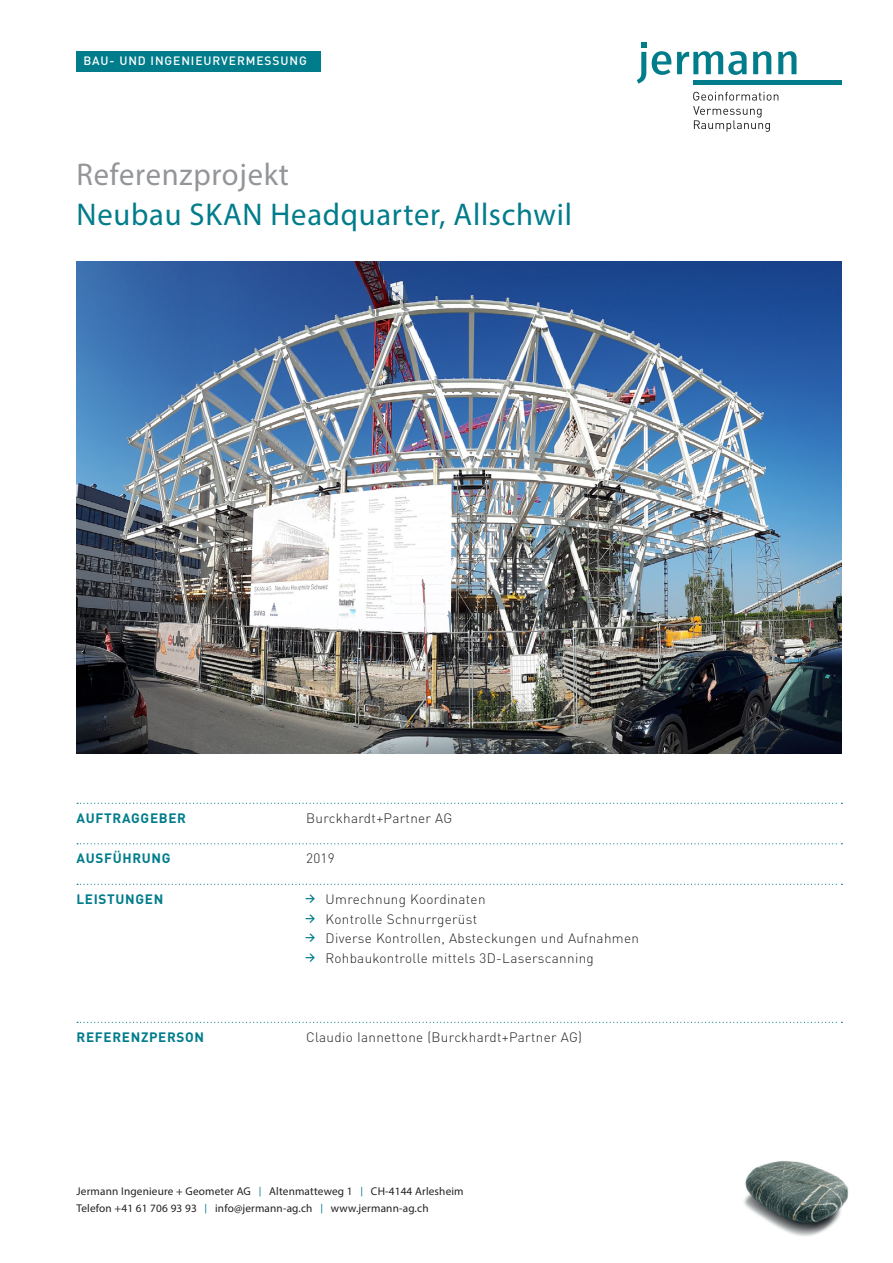
<style>
.page{position:relative;width:893px;height:1263px;background:#fff}
.page>*{position:absolute;margin:0;border:0;box-sizing:border-box;transform-origin:0 0}
.t1{font:31.5px "Myriad Pro";letter-spacing:.025em;color:#007c8b}
.t2{font:31.5px "Myriad Pro";letter-spacing:.025em;color:#939598}
.t3{font:300 13.5px/19.5px "DIN Pro";letter-spacing:.025em;color:#231f20}
.t4{font:700 13.5px "DIN Pro";letter-spacing:.05em;color:#007c8b}
.t5{font:500 12px "DIN Pro";letter-spacing:.075em;color:#fff}
.t6{font:11.25px "Myriad Pro";letter-spacing:.015em;color:#231f20}
.s1{font-size:9.6px;color:#007c8b}
</style>
<div class="page">
<svg style="left:77px;top:803px;width:765px;height:1px"></svg>
<svg style="left:77px;top:843px;width:765px;height:1px"></svg>
<svg style="left:77px;top:884px;width:765px;height:1px"></svg>
<svg style="left:77px;top:1022px;width:765px;height:1px"></svg>
<svg style="left:693px;top:92px;width:85px;height:40px"></svg>
<hr style="left:693px;top:81px;width:149px;height:4px;background:#007c8b">
<svg style="left:652px;top:51px;width:19px;height:24px"></svg>
<svg style="left:753px;top:51px;width:18px;height:23px"></svg>
<svg style="left:778px;top:51px;width:18px;height:23px"></svg>
<svg style="left:637px;top:42px;width:9px;height:42px"></svg>
<svg style="left:677px;top:51px;width:70px;height:24px"></svg>
<div style="left:77px;top:51px;width:244px;height:20px;background:#007c8b"></div>
<img style="left:77px;top:261px;width:765px;height:493px">
<img style="left:744px;top:1161px;width:105px;height:75px">
<p class="t5" style="left:83px;top:52px;width:225px">BAU- UND INGENIEURVERMESSUNG</p>
<p class="t2" style="left:77px;top:155px;width:214px">Referenzprojekt</p>
<p class="t1" style="left:77px;top:195px;width:497px">Neubau SKAN Headquarter, Allschwil</p>
<p class="t4" style="left:77px;top:807px;width:111px">AUFTRAGGEBER</p>
<p class="t3" style="left:306px;top:807px;width:148px">Burckhardt+Partner AG</p>
<p class="t4" style="left:77px;top:848px;width:96px">AUSFÜHRUNG</p>
<p class="t3" style="left:306px;top:848px;width:30px">2019</p>
<p class="t4" style="left:77px;top:888px;width:88px">LEISTUNGEN</p>
<p class="t3" style="left:326px;top:888px;width:161px">Umrechnung Koordinaten<br>Kontrolle Schnurrgerüst</p>
<p class="t3" style="left:326px;top:927px;width:315px">Diverse Kontrollen, Absteckungen und Aufnahmen</p>
<p class="t3" style="left:326px;top:947px;width:270px">Rohbaukontrolle mittels 3D-Laserscanning</p>
<p class="t4" style="left:77px;top:1026px;width:129px">REFERENZPERSON</p>
<p class="t3" style="left:306px;top:1026px;width:278px">Claudio Iannettone (Burckhardt+Partner AG)</p>
<p class="t6" style="left:77px;top:1184px;width:389px">Jermann Ingenieure + Geometer AG <span class="s1">|</span> Altenmatteweg 1 <span class="s1">|</span> CH-4144 Arlesheim</p>
<p class="t6" style="left:77px;top:1201px;width:354px">Telefon +41 61 706 93 93 <span class="s1">|</span> info@jermann-ag.ch <span class="s1">|</span> www.jermann-ag.ch</p>
</div>
